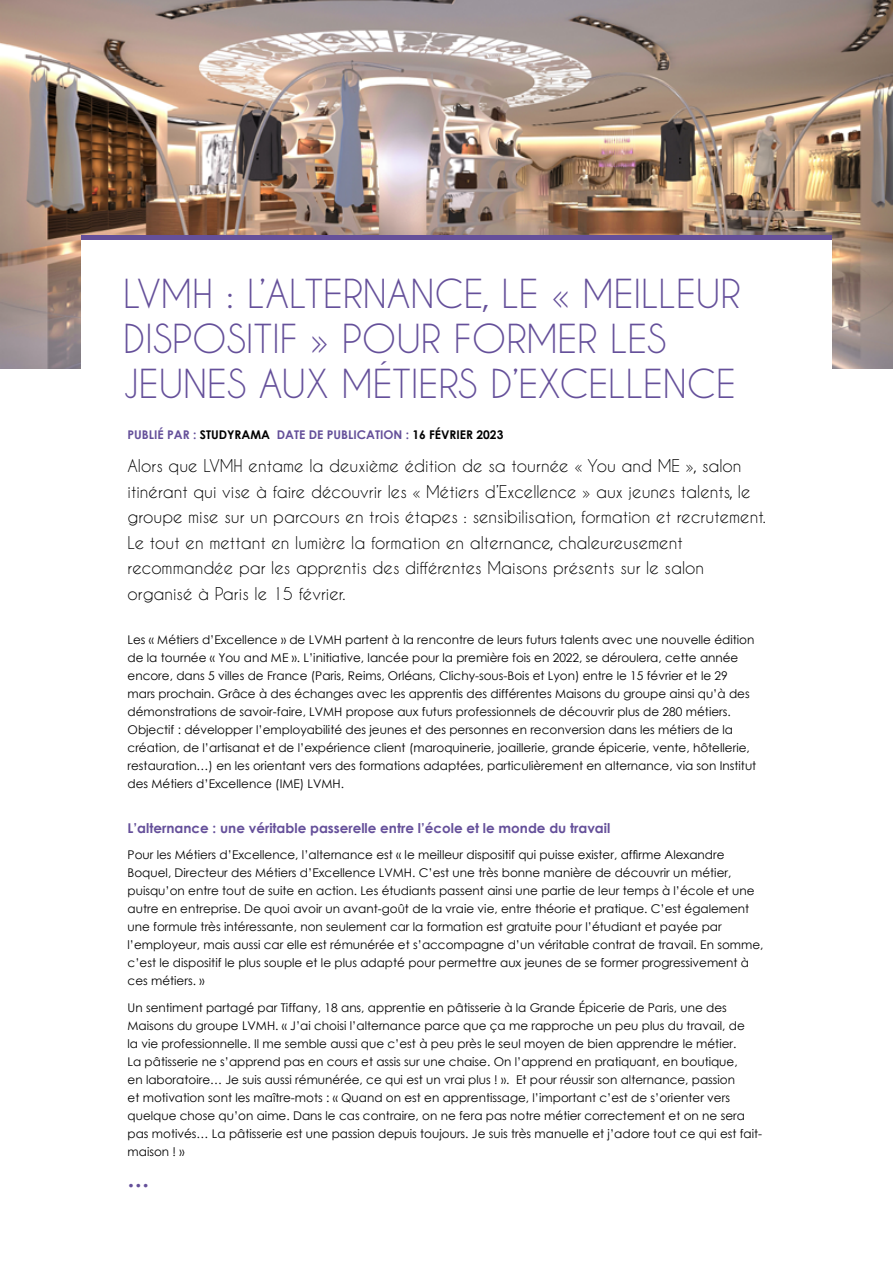
<style>
.page{position:relative;width:893px;height:1263px;background:#fff}
.page>*{position:absolute;margin:0;border:0;box-sizing:border-box;transform-origin:0 0}
.t1{font:37.5px/45px "Caviar Dreams";color:#65509a}
.t2{font:16.5px/25.5px "Caviar Dreams";color:#000}
.t3{font:700 13.5px "Century Gothic";color:#65509a}
.t4{font:12px/18px "Century Gothic";color:#000}
.t5{font:700 12px "Century Gothic";color:#65509a}
.t6{font:12px "Century Gothic";color:#65509a}
.s1{color:#000}
</style>
<div class="page">
<img style="left:0;top:0;width:893px;height:369px">
<div style="left:81px;top:236px;width:750px;height:162px;background:#fff"></div>
<div style="left:81px;top:235px;width:750px;height:5px;background:#65509a"></div>
<h1 class="t1" style="left:123px;top:271px;width:618px">LVMH : L’ALTERNANCE, LE « MEILLEUR<br>DISPOSITIF » POUR FORMER LES<br>JEUNES AUX MÉTIERS D’EXCELLENCE</h1>
<p class="t5" style="left:128px;top:426px;width:377px">PUBLIÉ PAR : <span class="s1">STUDYRAMA</span> DATE DE PUBLICATION : <span class="s1">16 FÉVRIER 2023</span></p>
<p class="t2" style="left:128px;top:453px;width:640px">Alors que LVMH entame la deuxième édition de sa tournée « You and ME », salon itinérant qui vise à faire découvrir les « Métiers d’Excellence » aux jeunes talents, le groupe mise sur un parcours en trois étapes : sensibilisation, formation et recrutement.<br>Le tout en mettant en lumière la formation en alternance, chaleureusement recommandée par les apprentis des différentes Maisons présents sur le salon organisé à Paris le 15 février.</p>
<p class="t4" style="left:128px;top:631px;width:630px">Les « Métiers d’Excellence » de LVMH partent à la rencontre de leurs futurs talents avec une nouvelle édition de la tournée « You and ME ». L’initiative, lancée pour la première fois en 2022, se déroulera, cette année encore, dans 5 villes de France (Paris, Reims, Orléans, Clichy-sous-Bois et Lyon) entre le 15 février et le 29 mars prochain. Grâce à des échanges avec les apprentis des différentes Maisons du groupe ainsi qu’à des démonstrations de savoir-faire, LVMH propose aux futurs professionnels de découvrir plus de 280 métiers.<br>Objectif : développer l’employabilité des jeunes et des personnes en reconversion dans les métiers de la création, de l’artisanat et de l’expérience client (maroquinerie, joaillerie, grande épicerie, vente, hôtellerie, restauration…) en les orientant vers des formations adaptées, particulièrement en alternance, via son Institut des Métiers d’Excellence (IME) LVMH.</p>
<p class="t3" style="left:128px;top:817px;width:484px">L’alternance : une véritable passerelle entre l’école et le monde du travail</p>
<p class="t4" style="left:128px;top:846px;width:637px">Pour les Métiers d’Excellence, l’alternance est « le meilleur dispositif qui puisse exister, affirme Alexandre Boquel, Directeur des Métiers d’Excellence LVMH. C’est une très bonne manière de découvrir un métier, puisqu’on entre tout de suite en action. Les étudiants passent ainsi une partie de leur temps à l’école et une autre en entreprise. De quoi avoir un avant-goût de la vraie vie, entre théorie et pratique. C’est également une formule très intéressante, non seulement car la formation est gratuite pour l’étudiant et payée par l’employeur, mais aussi car elle est rémunérée et s’accompagne d’un véritable contrat de travail. En somme, c’est le dispositif le plus souple et le plus adapté pour permettre aux jeunes de se former progressivement à ces métiers. »</p>
<p class="t4" style="left:128px;top:998px;width:636px">Un sentiment partagé par Tiffany, 18 ans, apprentie en pâtisserie à la Grande Épicerie de Paris, une des Maisons du groupe LVMH. « J’ai choisi l’alternance parce que ça me rapproche un peu plus du travail, de<br>la vie professionnelle. Il me semble aussi que c’est à peu près le seul moyen de bien apprendre le métier.<br>La pâtisserie ne s’apprend pas en cours et assis sur une chaise. On l’apprend en pratiquant, en boutique,<br>en laboratoire… Je suis aussi rémunérée, ce qui est un vrai plus ! ». Et pour réussir son alternance, passion<br>et motivation sont les maître-mots : « Quand on est en apprentissage, l’important c’est de s’orienter vers quelque chose qu’on aime. Dans le cas contraire, on ne fera pas notre métier correctement et on ne sera pas motivés… La pâtisserie est une passion depuis toujours. Je suis très manuelle et j’adore tout ce qui est fait&shy;maison ! »</p>
<p class="t6" style="left:128px;top:1177px;width:23px">•••</p>
</div>
